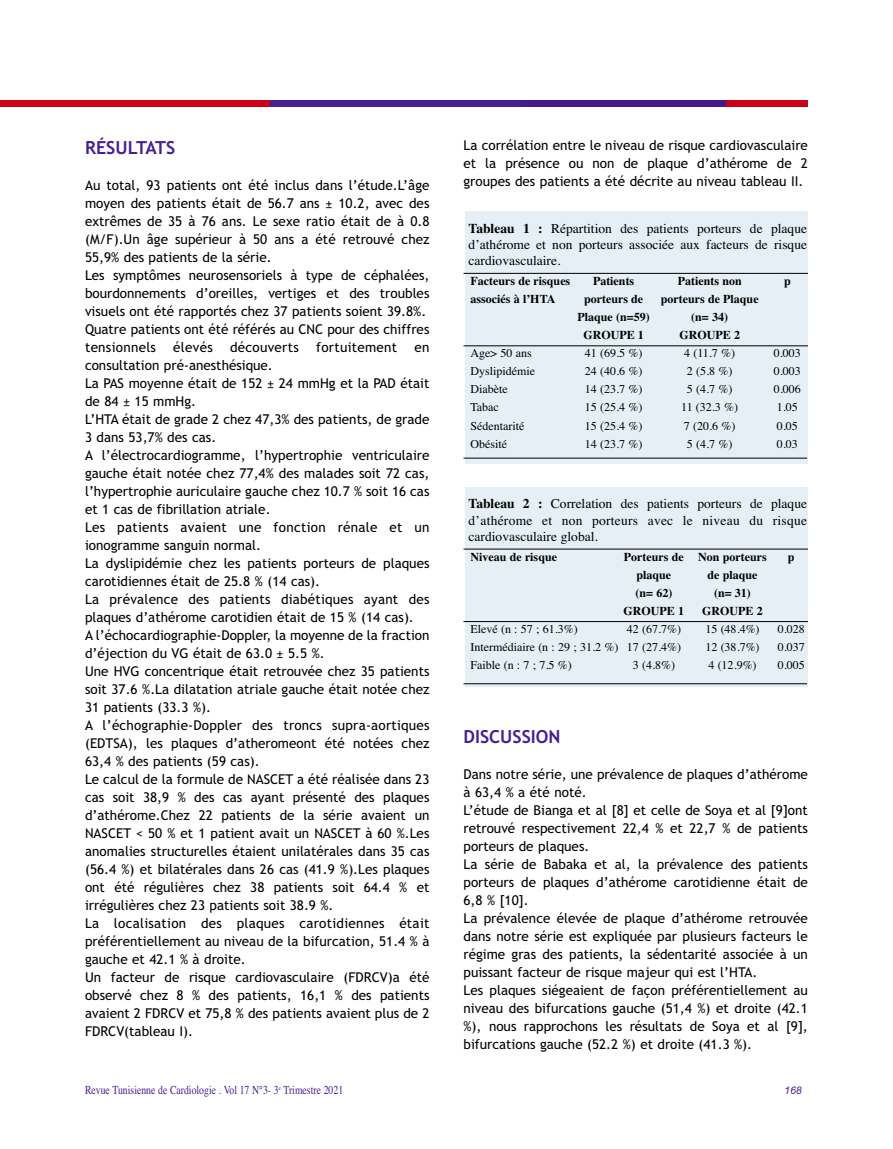
<style>
.page{position:relative;width:893px;height:1149px;background:#fff}
.page>*{position:absolute;margin:0;border:0;box-sizing:border-box;transform-origin:0 0}
.t1{font:700 18px "Trebuchet MS";color:#461f94}
.t2{font:13.5px/18px "Trebuchet MS";color:#000}
.t3{font:13.5px/16.2px "Times";color:#000;text-align:justify}
.t4{font:13.5px "Trebuchet MS";letter-spacing:.02em;color:#000}
.t5{font:12.15px "Times";color:#461f94;scale:.8 1}
.t6{font:12px/18px "Times";color:#000}
.t7{font:700 12px/18px "Times";color:#000;text-align:center}
.t8{font:italic 10.5px "Arial";color:#461f94}
.s1{font-weight:700}
</style>
<div class="page">
<div style="left:726px;top:100px;width:82px;height:6px;background:#ca0017"></div>
<div style="left:521px;top:100px;width:205px;height:6px;background:#44178f"></div>
<div style="left:269px;top:100px;width:252px;height:6px;background:#461f94"></div>
<div style="left:0;top:100px;width:270px;height:6px;background:#ca0017"></div>
<div style="left:465px;top:212px;width:343px;height:252px;background:#e5eff5"></div>
<hr style="left:463px;top:273px;width:345px;height:1px;background:#000">
<hr style="left:463px;top:345px;width:345px;height:1px;background:#000">
<hr style="left:463px;top:457px;width:344px;height:1px;background:#000">
<div style="left:465px;top:487px;width:343px;height:199px;background:#e5eff5"></div>
<hr style="left:463px;top:548px;width:345px;height:1px;background:#000">
<hr style="left:463px;top:621px;width:345px;height:1px;background:#000">
<hr style="left:463px;top:683px;width:344px;height:1px;background:#000">
<h1 class="t1" style="left:85px;top:137px;width:92px">RÉSULTATS</h1>
<p class="t2" style="left:85px;top:176px;width:346px">au total, 93 patients ont été inclus dans l’étude.l’âge moyen des patients était de 56.7 ans ± 10.2, avec des extrêmes de 35 à 76 ans. le sexe ratio était de à 0.8 (M/F).un âge supérieur à 50 ans a été retrouvé chez 55,9% des patients de la série.<br>les symptômes neurosensoriels à type de céphalées, bourdonnements d’oreilles, vertiges et des troubles visuels ont été rapportés chez 37 patients soient 39.8%.<br>Quatre patients ont été référés au CnC pour des chiffres tensionnels</p>
<p class="t2" style="left:173px;top:338px;width:41px">élevés</p>
<p class="t2" style="left:230px;top:338px;width:70px">découverts</p>
<p class="t4" style="left:316px;top:339px;width:83px">fortuitement</p>
<p class="t2" style="left:414px;top:338px;width:17px">en</p>
<p class="t2" style="left:85px;top:356px;width:346px">consultation pré-anesthésique.<br>la Pas moyenne était de 152 ± 24 mmHg et la Pad était de 84 ± 15 mmHg.<br>l’HTa était de grade 2 chez 47,3% des patients, de grade 3 dans 53,7% des cas.<br>a l’électrocardiogramme, l’hypertrophie ventriculaire gauche était notée chez 77,4% des malades soit 72 cas, l’hypertrophie auriculaire gauche chez 10.7 % soit 16 cas et 1 cas de fibrillation atriale.<br>les patients avaient une fonction rénale et un ionogramme sanguin normal.<br>la dyslipidémie chez les patients porteurs de plaques carotidiennes était de 25.8 % (14 cas).<br>la prévalence des patients diabétiques ayant des plaques d’athérome carotidien était de 15 % (14 cas).<br>a l’échocardiographie-doppler, la moyenne de la fraction d’éjection du Vg était de 63.0 ± 5.5 %.<br>une HVg concentrique était retrouvée chez 35 patients soit 37.6 %.la dilatation atriale gauche était notée chez 31 patients (33.3 %).<br>a l’échographie-doppler des troncs supra-aortiques (edTsa), les plaques d’atheromeont été notées chez 63,4 % des patients (59 cas).<br>le calcul de la formule de nasCeT a été réalisée dans 23 cas soit 38,9 % des cas ayant présenté des plaques d’athérome.Chez 22 patients de la série avaient un nasCeT &lt; 50 % et 1 patient avait un nasCeT à 60 %.les anomalies structurelles étaient unilatérales dans 35 cas (56.4 %) et bilatérales dans 26 cas (41.9 %).les plaques ont été régulières chez 38 patients soit 64.4 % et irrégulières chez 23 patients soit 38.9 %.<br>la localisation des plaques carotidiennes était préférentiellement au niveau de la bifurcation, 51.4 % à gauche et 42.1 % à droite.<br>un facteur de risque cardiovasculaire (FdrCV)a été observé chez 8 % des patients, 16,1 % des patients avaient 2 FdrCV et 75,8 % des patients avaient plus de 2<br>FdrCV(tableau i).</p>
<p class="t2" style="left:463px;top:137px;width:346px;text-align:justify">la corrélation entre le niveau de risque cardiovasculaire et la présence ou non de plaque d’athérome de 2 groupes des patients a été décrite au niveau tableau ii.</p>
<p class="t3" style="left:469px;top:220px;width:340px"><span class="s1">Tableau 1 :</span> Répartition des patients porteurs de plaque d’athérome et non porteurs associée aux facteurs de risque cardiovasculaire.</p>
<p class="t7" style="left:470px;top:272px;width:101px;text-align:left">Facteurs de risques associés à l’HTA</p>
<p class="t7" style="left:578px;top:272px;width:74px">Patients porteurs de<br>Plaque (n=59)<br>GROUPE 1</p>
<p class="t6" style="left:585px;top:344px;width:59px;text-align:justify">41 (69.5 %)<br>24 (40.6 %)<br>14 (23.7 %)<br>15 (25.4 %)<br>15 (25.4 %)<br>14 (23.7 %)</p>
<p class="t7" style="left:661px;top:272px;width:99px">Patients non porteurs de Plaque (n= 34)<br>GROUPE 2</p>
<p class="t6" style="left:681px;top:344px;width:59px;text-align:center">4 (11.7 %)<br>2 (5.8 %)<br>5 (4.7 %)<br>11 (32.3 %)<br>7 (20.6 %)<br>5 (4.7 %)</p>
<p class="t7" style="left:784px;top:272px;width:8px">p</p>
<p class="t6" style="left:470px;top:344px;width:66px">Age&gt; 50 ans<br>Dyslipidémie<br>Diabète<br>Tabac<br>Sédentarité<br>Obésité</p>
<p class="t6" style="left:774px;top:344px;width:28px">0.003<br>0.003<br>0.006<br>1.05<br>0.05<br>0.03</p>
<p class="t3" style="left:469px;top:495px;width:340px"><span class="s1">Tableau 2 :</span> Correlation des patients porteurs de plaque d’athérome et non porteurs avec le niveau du risque cardiovasculaire global.</p>
<p class="t7" style="left:470px;top:547px;width:88px">Niveau de risque</p>
<p class="t7" style="left:624px;top:547px;width:62px">Porteurs de plaque<br>(n= 62)<br>GROUPE 1</p>
<p class="t6" style="left:627px;top:619px;width:56px;text-align:center">42 (67.7%)<br>17 (27.4%)<br>3 (4.8%)</p>
<p class="t7" style="left:698px;top:547px;width:70px">Non porteurs de plaque (n= 31)<br>GROUPE 2</p>
<p class="t6" style="left:705px;top:619px;width:56px;text-align:justify">15 (48.4%)<br>12 (38.7%)<br>4 (12.9%)</p>
<p class="t7" style="left:788px;top:547px;width:8px">p</p>
<p class="t6" style="left:470px;top:619px;width:150px">Elevé (n : 57 ; 61.3%)<br>Intermédiaire (n : 29 ; 31.2 %)<br>Faible (n : 7 ; 7.5 %)</p>
<p class="t6" style="left:778px;top:619px;width:28px;text-align:justify">0.028<br>0.037<br>0.005</p>
<h1 class="t1" style="left:463px;top:725px;width:99px">DISCUSSION</h1>
<p class="t2" style="left:463px;top:765px;width:346px">dans notre série, une prévalence de plaques d’athérome à 63,4 % a été noté.<br>l’étude de Bianga et al [8] et celle de soya et al [9]ont retrouvé respectivement 22,4 % et 22,7 % de patients porteurs de plaques.<br>la série de Babaka et al, la prévalence des patients porteurs de plaques d’athérome carotidienne était de 6,8 % [10].<br>la prévalence élevée de plaque d’athérome retrouvée dans notre série est expliquée par plusieurs facteurs le régime gras des patients, la sédentarité associée à un puissant facteur de risque majeur qui est l’HTa.<br>les plaques siégeaient de façon préférentiellement au niveau des bifurcations gauche (51,4 %) et droite (42.1 %), nous rapprochons les résultats de soya et al [9], bifurcations gauche (52.2 %) et droite (41.3 %).</p>
<p class="t5" style="left:85px;top:1082px;width:324px">Revue Tunisienne de Cardiologie . Vol 17 N°3- 3<sup>e</sup> Trimestre 2021</p>
<p class="t8" style="left:784px;top:1084px;width:19px">168</p>
</div>
